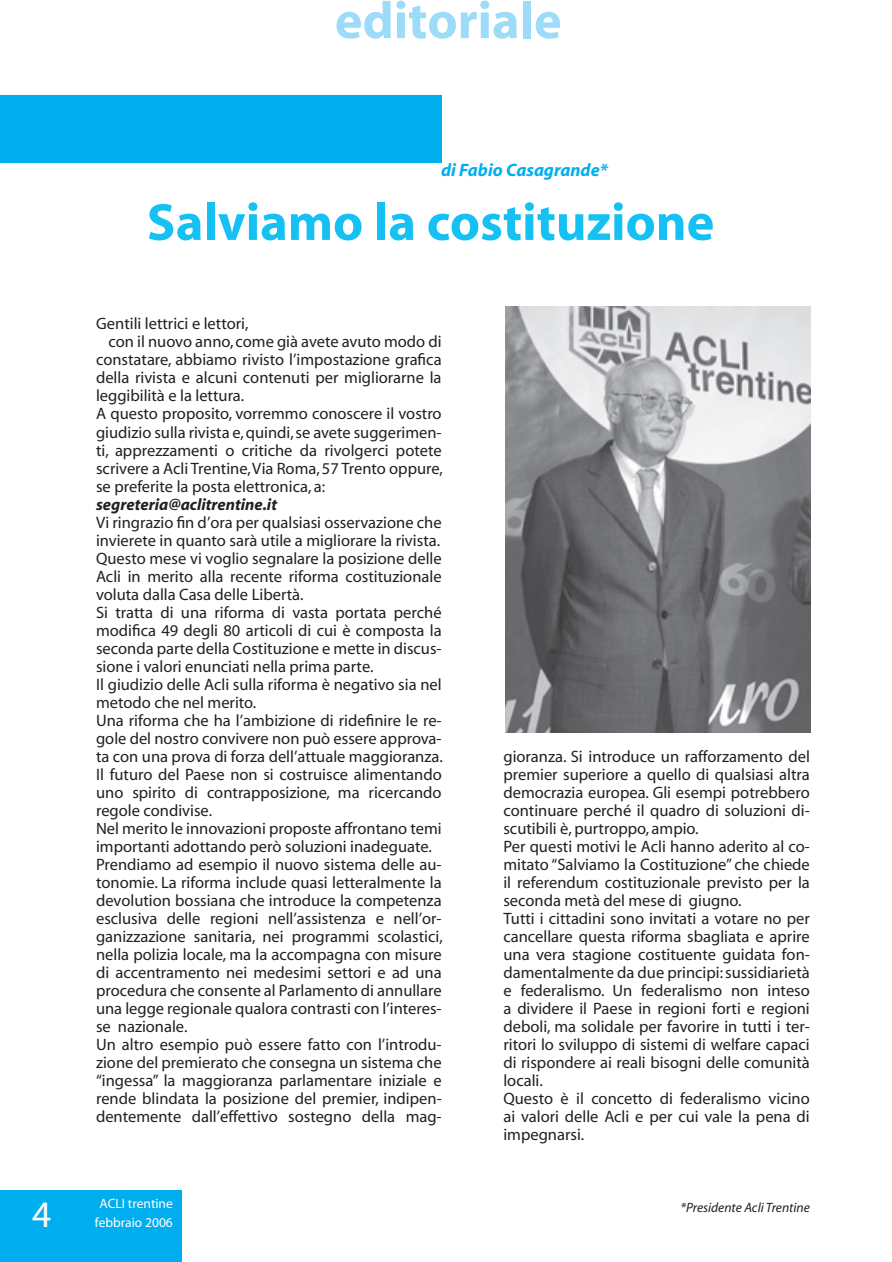
<style>
.page{position:relative;width:892px;height:1262px;background:#fff}
.page>*{position:absolute;margin:0;border:0;box-sizing:border-box;transform-origin:0 0}
.t1{font:700 52.5px "Myriad";color:#15c0f2}
.t2{font:700 52.5px "Myriad";color:#9cdcf8}
.t3{font:37.5px "Myriad";color:#fff}
.t4{font:italic 700 18px "Myriad";color:#00aeef}
.t5{font:16.5px/18px "Myriad";color:#231f20}
.t6{font:italic 700 16.5px "Myriad";color:#231f20}
.t7{font:13.5px/19.5px "Myriad";color:#fff;text-align:center}
.t8{font:italic 13.5px "Myriad";color:#231f20}
</style>
<div class="page">
<div style="left:0;top:1189px;width:181px;height:72px;background:#00aeef"></div>
<img style="left:505px;top:307px;width:305px;height:425px">
<div style="left:0;top:95px;width:441px;height:68px;background:#00aeef"></div>
<h1 class="t2" style="left:335px;top:1px;width:228px">editoriale</h1>
<h2 class="t3" style="left:32px;top:1200px;width:21px">4</h2>
<p class="t4" style="left:441px;top:163px;width:168px">di Fabio Casagrande*</p>
<h1 class="t1" style="left:147px;top:203px;width:569px">Salviamo la costituzione</h1>
<p class="t5" style="left:96px;top:316px;width:154px">Gentili lettrici e lettori,</p>
<p class="t5" style="left:109px;top:334px;width:334px">con il nuovo anno, come già avete avuto modo di</p>
<p class="t5" style="left:96px;top:352px;width:347px">constatare, abbiamo rivisto l’impostazione grafica</p>
<p class="t5" style="left:96px;top:370px;width:347px">della rivista e alcuni contenuti per migliorarne la</p>
<p class="t5" style="left:96px;top:388px;width:150px">leggibilità e la lettura.</p>
<p class="t5" style="left:96px;top:406px;width:347px">A questo proposito, vorremmo conoscere il vostro</p>
<p class="t5" style="left:96px;top:424px;width:347px">giudizio sulla rivista e, quindi, se avete suggerimen-</p>
<p class="t5" style="left:96px;top:442px;width:347px">ti, apprezzamenti o critiche da rivolgerci potete</p>
<p class="t5" style="left:96px;top:460px;width:348px">scrivere a Acli Trentine, Via Roma, 57 Trento oppure,</p>
<p class="t5" style="left:96px;top:478px;width:230px">se preferite la posta elettronica, a:</p>
<p class="t6" style="left:96px;top:498px;width:182px">segreteria@aclitrentine.it</p>
<p class="t5" style="left:96px;top:514px;width:348px">Vi ringrazio fin d’ora per qualsiasi osservazione che invierete in quanto sarà utile a migliorare la rivista.<br>Questo mese vi voglio segnalare la posizione delle Acli in merito alla recente riforma costituzionale voluta dalla Casa delle Libertà.<br>Si tratta di una riforma di vasta portata perché modifica 49 degli 80 articoli di cui è composta la seconda parte della Costituzione e mette in discus&shy;sione i valori enunciati nella prima parte.<br>Il giudizio delle Acli sulla riforma è negativo sia nel metodo che nel merito.<br>Una riforma che ha l’ambizione di ridefinire le re&shy;gole del nostro convivere non può essere approva&shy;ta con una prova di forza dell’attuale maggioranza.<br>Il futuro del Paese non si costruisce alimentando uno spirito di contrapposizione, ma ricercando regole condivise.<br>Nel merito le innovazioni proposte affrontano temi importanti adottando però soluzioni inadeguate.<br>Prendiamo ad esempio il nuovo sistema delle au&shy;tonomie. La riforma include quasi letteralmente la devolution bossiana che introduce la competenza esclusiva delle regioni nell’assistenza e nell’or&shy;ganizzazione sanitaria, nei programmi scolastici, nella polizia locale, ma la accompagna con misure di accentramento nei medesimi settori e ad una procedura che consente al Parlamento di annullare una legge regionale qualora contrasti con l’interes&shy;se nazionale.<br>Un altro esempio può essere fatto con l’introdu&shy;zione del premierato che consegna un sistema che “ingessa” la maggioranza parlamentare iniziale e rende blindata la posizione del premier, indipen&shy;dentemente dall’effettivo sostegno della mag-</p>
<p class="t7" style="left:95px;top:1194px;width:79px">ACLI trentine febbraio 2006</p>
<p class="t5" style="left:503px;top:748px;width:308px">gioranza. Si introduce un rafforzamento del premier superiore a quello di qualsiasi altra democrazia europea. Gli esempi potrebbero continuare perché il quadro di soluzioni di&shy;scutibili è, purtroppo, ampio.<br>Per questi motivi le Acli hanno aderito al co&shy;mitato “Salviamo la Costituzione” che chiede il referendum costituzionale previsto per la seconda metà del mese di giugno.<br>Tutti i cittadini sono invitati a votare no per cancellare questa riforma sbagliata e aprire una vera stagione costituente guidata fon&shy;damentalmente da due principi: sussidiarietà e federalismo. Un federalismo non inteso a dividere il Paese in regioni forti e regioni deboli, ma solidale per favorire in tutti i ter&shy;ritori lo sviluppo di sistemi di welfare capaci di rispondere ai reali bisogni delle comunità locali.<br>Questo è il concetto di federalismo vicino ai valori delle Acli e per cui vale la pena di impegnarsi.</p>
<p class="t8" style="left:680px;top:1202px;width:131px">*Presidente Acli Trentine</p>
</div>
